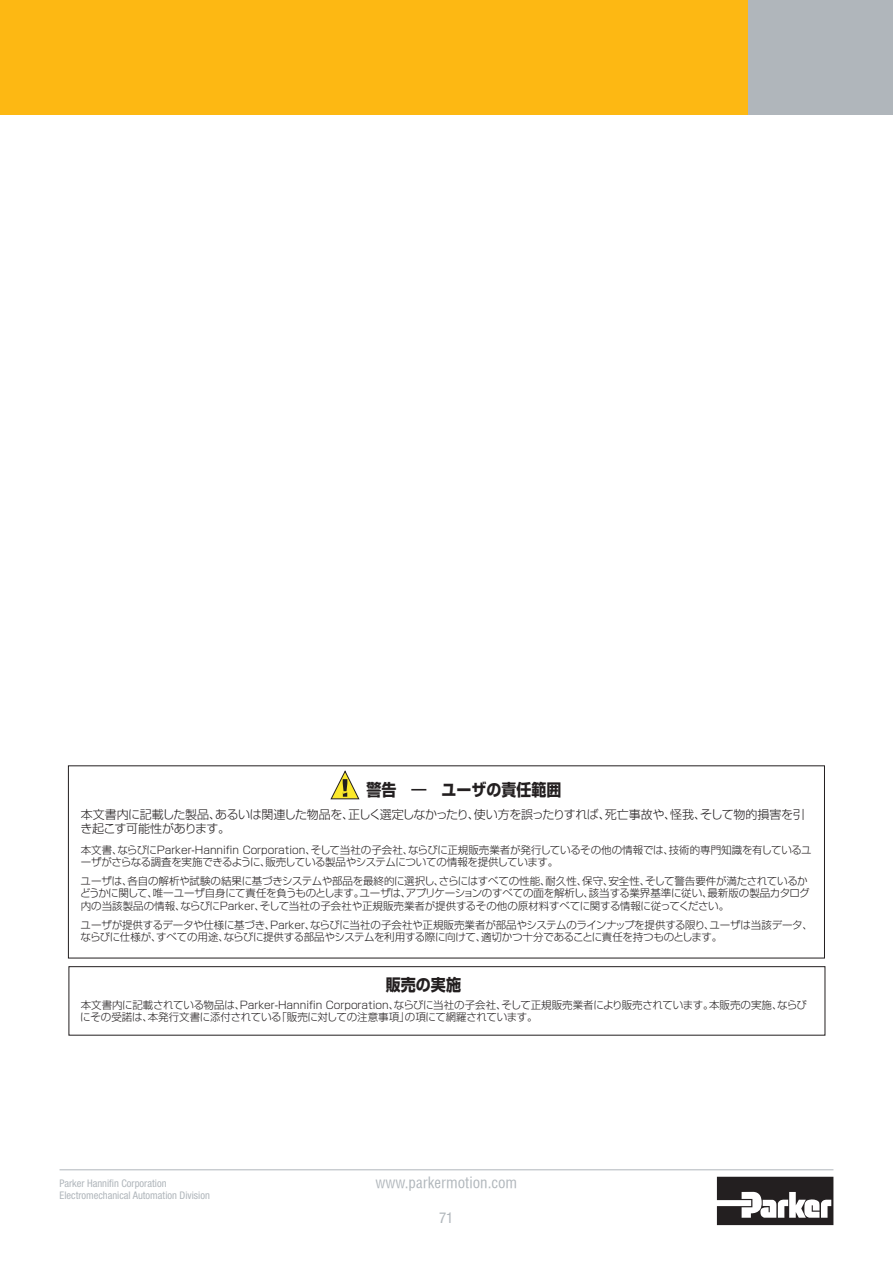
<style>
.page{position:relative;width:893px;height:1263px;background:#fff}
.page>*{position:absolute;margin:0;border:0;box-sizing:border-box;transform-origin:0 0}
.t1{font:16.5px "Shin Go Pro Bold 90 msp RKSJ H";color:#231f20;scale:.91 1}
.t2{font:condensed 15px "Helvetica";color:#b0b6bb}
.t3{font:condensed 15px "Helvetica Neue";color:#b0b6bb}
.t4{font:12px/14.4px "Shin Go Pro Light 90 msp RKSJ H";letter-spacing:-.03em;color:#231f20}
.t5{font:10.5px/12.6px "Shin Go Pro Light 90 msp RKSJ H";letter-spacing:-.02em;color:#231f20}
.t6{font:10.5px/12.6px "Shin Go Pro Light 90 msp RKSJ H";color:#231f20}
.t7{font:condensed 10.5px "Helvetica Neue";color:#b0b6bb}
</style>
<div class="page">
<svg style="left:330px;top:770px;width:30px;height:29px"></svg>
<div style="left:69px;top:966px;width:756px;height:69px;border:1px solid #231f20"></div>
<div style="left:0;top:0;width:893px;height:115px;background:#fdb813"></div>
<div style="left:748px;top:0;width:145px;height:115px;background:#b0b6bb"></div>
<hr style="left:60px;top:1169px;width:773px;height:1px;background:#b0b6bb">
<svg style="left:717px;top:1177px;width:116px;height:48px"></svg>
<h1 class="t1" style="left:366px;top:783px;width:216px">警告　―　ユーザの責任範囲</h1>
<p class="t4" style="left:80px;top:809px;width:726px">本文書内に記載した製品、あるいは関連した物品を、正しく選定しなかったり、使い方を誤ったりすれば、死亡事故や、怪我、そして物的損害を引き起こす可能性があります。</p>
<p class="t5" style="left:81px;top:845px;width:733px">本文書、ならびにParker-Hannifin Corporation、そして当社の子会社、ならびに正規販売業者が発行しているその他の情報では、技術的専門知識を有しているユーザがさらなる調査を実施できるように、販売している製品やシステムについての情報を提供しています。</p>
<p class="t5" style="left:80px;top:876px;width:731px">ユーザは、各自の解析や試験の結果に基づきシステムや部品を最終的に選択し、さらにはすべての性能、耐久性、保守、安全性、そして警告要件が満たされているかどうかに関して、唯一ユーザ自身にて責任を負うものとします。ユーザは、アプリケーションのすべての面を解析し、該当する業界基準に従い、最新版の製品カタログ内の当該製品の情報、ならびにParker、そして当社の子会社や正規販売業者が提供するその他の原材料すべてに関する情報に従ってください。</p>
<p class="t5" style="left:81px;top:920px;width:734px">ユーザが提供するデータや仕様に基づき、Parker、ならびに当社の子会社や正規販売業者が部品やシステムのラインナップを提供する限り、ユーザは当該データ、ならびに仕様が、すべての用途、ならびに提供する部品やシステムを利用する際に向けて、適切かつ十分であることに責任を持つものとします。</p>
<h1 class="t1" style="left:386px;top:978px;width:84px">販売の実施</h1>
<p class="t6" style="left:80px;top:1000px;width:728px">本文書内に記載されている物品は、Parker-Hannifin Corporation、ならびに当社の子会社、そして正規販売業者により販売されています。本販売の実施、ならびにその受諾は、本発行文書に添付されている「販売に対しての注意事項」の項にて網羅されています。</p>
<p class="t7" style="left:60px;top:1180px;width:108px">Parker Hannifin Corporation</p>
<h2 class="t2" style="left:375px;top:1173px;width:143px">www.parkermotion.com</h2>
<p class="t7" style="left:60px;top:1192px;width:152px">Electromechanical Automation Division</p>
<h2 class="t3" style="left:439px;top:1212px;width:16px">71</h2>
</div>
